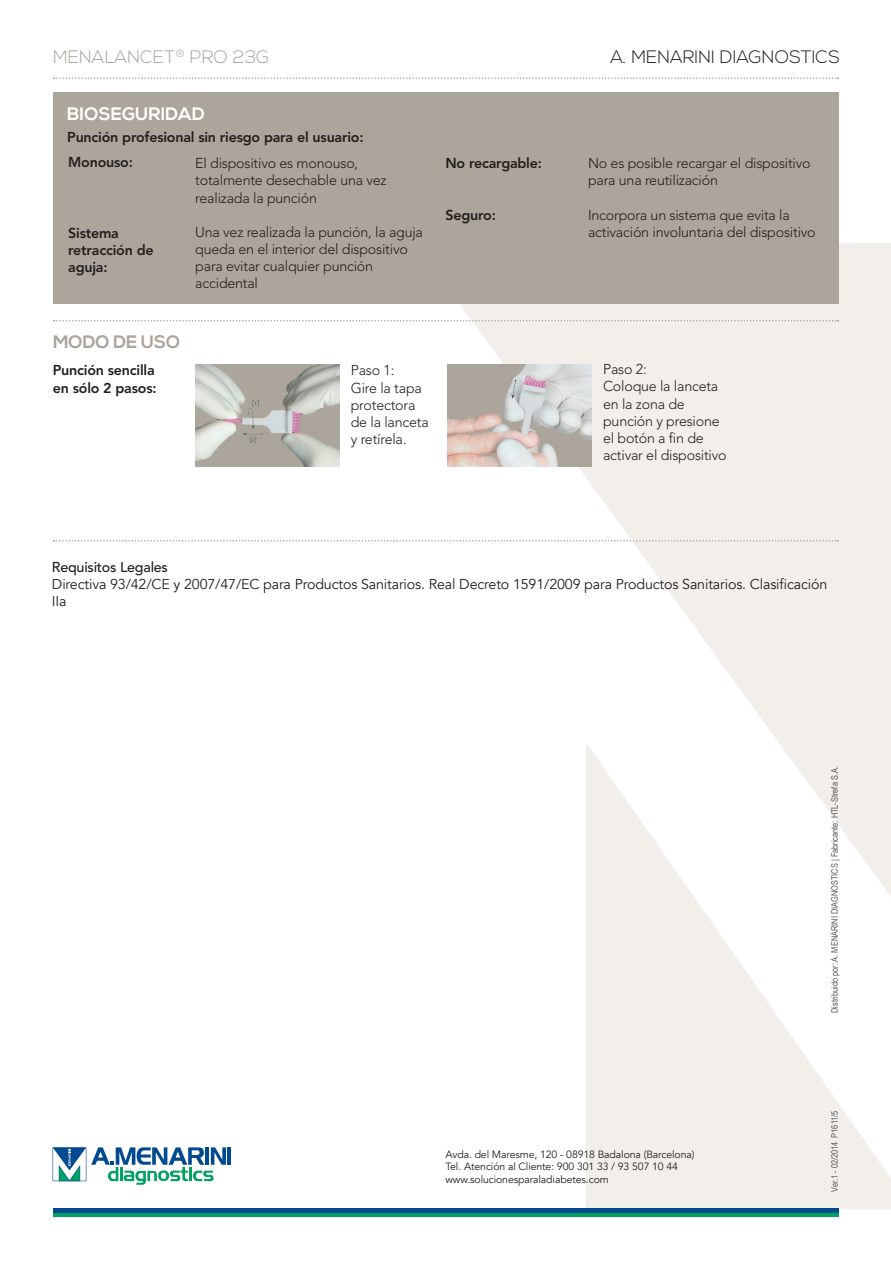
<style>
.page{position:relative;width:891px;height:1261px;background:#fff}
.page>*{position:absolute;margin:0;border:0;box-sizing:border-box;transform-origin:0 0}
.t1{font:300 18px "Nexa";color:#231f20}
.t2{font:300 18px "Nexa";color:#aba59b}
.t3{font:700 18px "Nexa";color:#fff}
.t4{font:700 18px "Nexa";color:#aba59b}
.t5{font:300 14.25px/17.1px "Avenir LT Std";letter-spacing:-.015em;color:#231f20}
.t6{font:800 14.25px/17.1px "Avenir LT Std";letter-spacing:-.015em;color:#231f20}
.t7{font:14.25px/17.1px "Avenir";letter-spacing:-.01em;color:#231f20}
.t8{font:500 14.25px "Avenir LT Std";letter-spacing:-.015em;color:#231f20}
.t9{font:10.5px/12.6px "Avenir";letter-spacing:-.01em;color:#231f20}
.t10{font:9px "Arial Narrow";color:#57585a}
</style>
<div class="page">
<svg style="left:415px;top:243px;width:475px;height:965px"></svg>
<svg style="left:53px;top:1212px;width:785px;height:4px;background:#008b6c"></svg>
<hr style="left:53px;top:1208px;width:785px;height:4px;background:#014990">
<svg style="left:54px;top:77px;width:784px;height:2px"></svg>
<hr style="left:227px;top:1147px;width:4px;height:17px;background:#014990">
<svg style="left:53px;top:1147px;width:173px;height:37px"></svg>
<img style="left:195px;top:364px;width:144px;height:102px">
<svg style="left:53px;top:540px;width:785px;height:1px"></svg>
<svg style="left:54px;top:320px;width:784px;height:1px"></svg>
<img style="left:447px;top:364px;width:144px;height:102px">
<div style="left:54px;top:92px;width:785px;height:211px;background:#aba59b"></div>
<svg style="left:669px;top:432px;width:6px;height:11px"></svg>
<p class="t2" style="left:53px;top:47px;width:218px">MENALANCET<sup>®</sup> PRO 23G</p>
<p class="t3" style="left:67px;top:103px;width:139px">BIOSEGURIDAD</p>
<p class="t6" style="left:67px;top:129px;width:298px">Punción profesional sin riesgo para el usuario:</p>
<p class="t6" style="left:68px;top:154px;width:66px">Monouso:</p>
<p class="t6" style="left:68px;top:224px;width:87px">Sistema retracción de aguja:</p>
<p class="t5" style="left:195px;top:155px;width:193px">El dispositivo es monouso, totalmente desechable una vez realizada la punción</p>
<p class="t5" style="left:195px;top:223px;width:229px">Una vez realizada la punción, la aguja queda en el interior del dispositivo para evitar cualquier punción accidental</p>
<p class="t4" style="left:53px;top:332px;width:129px">MODO DE USO</p>
<p class="t6" style="left:445px;top:155px;width:98px">No recargable:</p>
<p class="t6" style="left:445px;top:206px;width:52px">Seguro:</p>
<p class="t1" style="left:610px;top:47px;width:231px">A. MENARINI DIAGNOSTICS</p>
<p class="t5" style="left:588px;top:155px;width:224px">No es posible recargar el dispositivo para una reutilización</p>
<p class="t5" style="left:588px;top:206px;width:229px">Incorpora un sistema que evita la activación involuntaria del dispositivo</p>
<p class="t6" style="left:53px;top:362px;width:105px">Punción sencilla en sólo 2 pasos:</p>
<p class="t5" style="left:351px;top:362px;width:79px">Paso 1:<br>Gire la tapa protectora de la lanceta y retírela.</p>
<p class="t5" style="left:603px;top:361px;width:125px">Paso 2:<br>Coloque la lanceta en la zona de punción y presione el botón a n de activar el dispositivo</p>
<p class="t8" style="left:52px;top:559px;width:117px">Requisitos Legales</p>
<p class="t7" style="left:52px;top:576px;width:776px">Directiva 93/42/CE y 2007/47/EC para Productos Sanitarios. Real Decreto 1591/2009 para Productos Sanitarios. Clasificación<br>IIa</p>
<p class="t9" style="left:445px;top:1148px;width:250px">Avda. del Maresme, 120 - 08918 Badalona (Barcelona)<br>Tel. Atención al Cliente: 900 301 33 / 93 507 10 44 www.solucionesparaladiabetes.com</p>
<p class="t10" style="left:828px;top:1012px;width:248px;rotate:-90deg">Distribuido por: A. MENARINI DIAGNOSTICS | Fabricante: HTL-Strefa S.A.</p>
<p class="t10" style="left:828px;top:1191px;width:83px;rotate:-90deg">Ver.1 - 02/2014 P1611/5</p>
</div>
